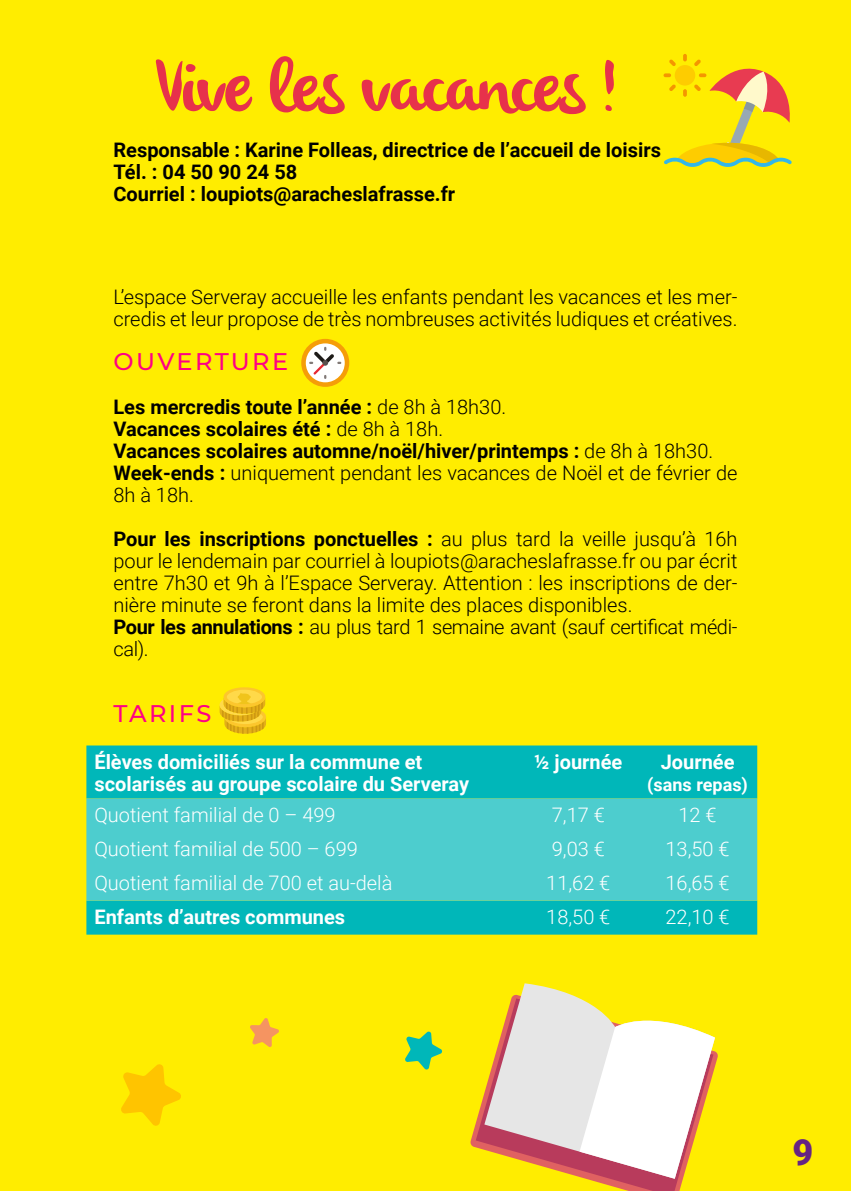
<style>
.page{position:relative;width:851px;height:1191px;background:#fff}
.page>*{position:absolute;margin:0;border:0;box-sizing:border-box;transform-origin:0 0}
.t1{font:72px "olivier";letter-spacing:-.025em;color:#e7314b}
.t2{font:900 36px "Roboto";color:#662483}
.t3{font:500 24px "Montserrat";letter-spacing:.1em;color:#ff0085}
.t4{font:300 20px/22px "Roboto";color:#000}
.t5{font:700 20px/22px "Roboto";color:#000}
.t6{font:300 20px "Roboto";color:#fff}
.t7{font:700 20px/22px "Roboto";color:#fff}
.t8{font:700 18px "Roboto";color:#fff}
.s1{font-weight:300}
.s2{font-weight:700}
</style>
<div class="page">
<div style="left:0;top:0;width:850px;height:1191px;background:#ffed00"></div>
<div style="left:86px;top:745px;width:671px;height:189px;background:#00b7b9"></div>
<div style="left:86px;top:798px;width:671px;height:102px;background:#4dcdce"></div>
<svg style="left:223px;top:687px;width:42px;height:20px"></svg>
<svg style="left:227px;top:689px;width:35px;height:15px"></svg>
<svg style="left:219px;top:693px;width:47px;height:40px;background:#eec221"></svg>
<svg style="left:663px;top:54px;width:128px;height:113px"></svg>
<svg style="left:301px;top:339px;width:48px;height:48px"></svg>
<div style="left:306px;top:343px;width:38px;height:39px;background:#fff;border-radius:50%"></div>
<svg style="left:309px;top:347px;width:32px;height:32px"></svg>
<svg style="left:475px;top:1095px;width:208px;height:96px"></svg>
<svg style="left:484px;top:983px;width:111px;height:195px;fill:#e6e6e6"></svg>
<svg style="left:579px;top:1007px;width:136px;height:171px"></svg>
<svg style="left:121px;top:1064px;width:60px;height:62px"></svg>
<svg style="left:250px;top:1018px;width:29px;height:29px"></svg>
<svg style="left:405px;top:1031px;width:37px;height:39px"></svg>
<h1 class="t1" style="left:153px;top:46px;width:467px">Vive les vacances !</h1>
<p class="t5" style="left:113px;top:138px;width:549px">Responsable : Karine Folleas, directrice de l’accueil de loisirs<br>Tél. : 04 50 90 24 58<br>Courriel : loupiots@aracheslafrasse.fr</p>
<p class="t4" style="left:113px;top:285px;width:625px">L’espace Serveray accueille les enfants pendant les vacances et les mer&shy;credis et leur propose de très nombreuses activités ludiques et créatives.</p>
<p class="t3" style="left:113px;top:345px;width:176px">OUVERTURE</p>
<p class="t5" style="left:113px;top:395px;width:625px">Les mercredis toute l’année : <span class="s1">de 8h à 18h30.<br></span>Vacances scolaires été : <span class="s1">de 8h à 18h.<br></span>Vacances scolaires automne/noël/hiver/printemps : <span class="s1">de 8h à 18h30.<br></span>Week-ends : <span class="s1">uniquement pendant les vacances de Noël et de février de 8h à 18h.</span></p>
<p class="t4" style="left:113px;top:527px;width:625px"><span class="s2">Pour les inscriptions ponctuelles :</span> au plus tard la veille jusqu’à 16h pour le lendemain par courriel à loupiots@aracheslafrasse.fr ou par écrit entre 7h30 et 9h à l’Espace Serveray. Attention : les inscriptions de der&shy;nière minute se feront dans la limite des places disponibles.<br><span class="s2">Pour les annulations :</span> au plus tard 1 semaine avant (sauf certificat médi&shy;cal).</p>
<p class="t3" style="left:113px;top:697px;width:99px">TARIFS</p>
<p class="t7" style="left:94px;top:749px;width:376px">Élèves domiciliés sur la commune et scolarisés au groupe scolaire du Serveray</p>
<p class="t7" style="left:534px;top:749px;width:90px">½ journée</p>
<p class="t7" style="left:660px;top:749px;width:75px">Journée</p>
<p class="t8" style="left:647px;top:771px;width:102px">(sans repas)</p>
<p class="t6" style="left:94px;top:800px;width:243px">Quotient familial de 0 – 499</p>
<p class="t6" style="left:551px;top:800px;width:54px">7,17 €</p>
<p class="t6" style="left:678px;top:800px;width:40px">12 €</p>
<p class="t6" style="left:94px;top:834px;width:265px">Quotient familial de 500 – 699</p>
<p class="t6" style="left:551px;top:834px;width:54px">9,03 €</p>
<p class="t6" style="left:665px;top:834px;width:66px">13,50 €</p>
<p class="t6" style="left:94px;top:868px;width:299px">Quotient familial de 700 et au-delà</p>
<p class="t6" style="left:546px;top:868px;width:66px">11,62 €</p>
<p class="t6" style="left:665px;top:868px;width:66px">16,65 €</p>
<p class="t7" style="left:94px;top:904px;width:252px">Enfants d’autres communes</p>
<p class="t6" style="left:546px;top:902px;width:66px">18,50 €</p>
<p class="t6" style="left:665px;top:902px;width:66px">22,10 €</p>
<h2 class="t2" style="left:792px;top:1126px;width:22px">9</h2>
</div>
